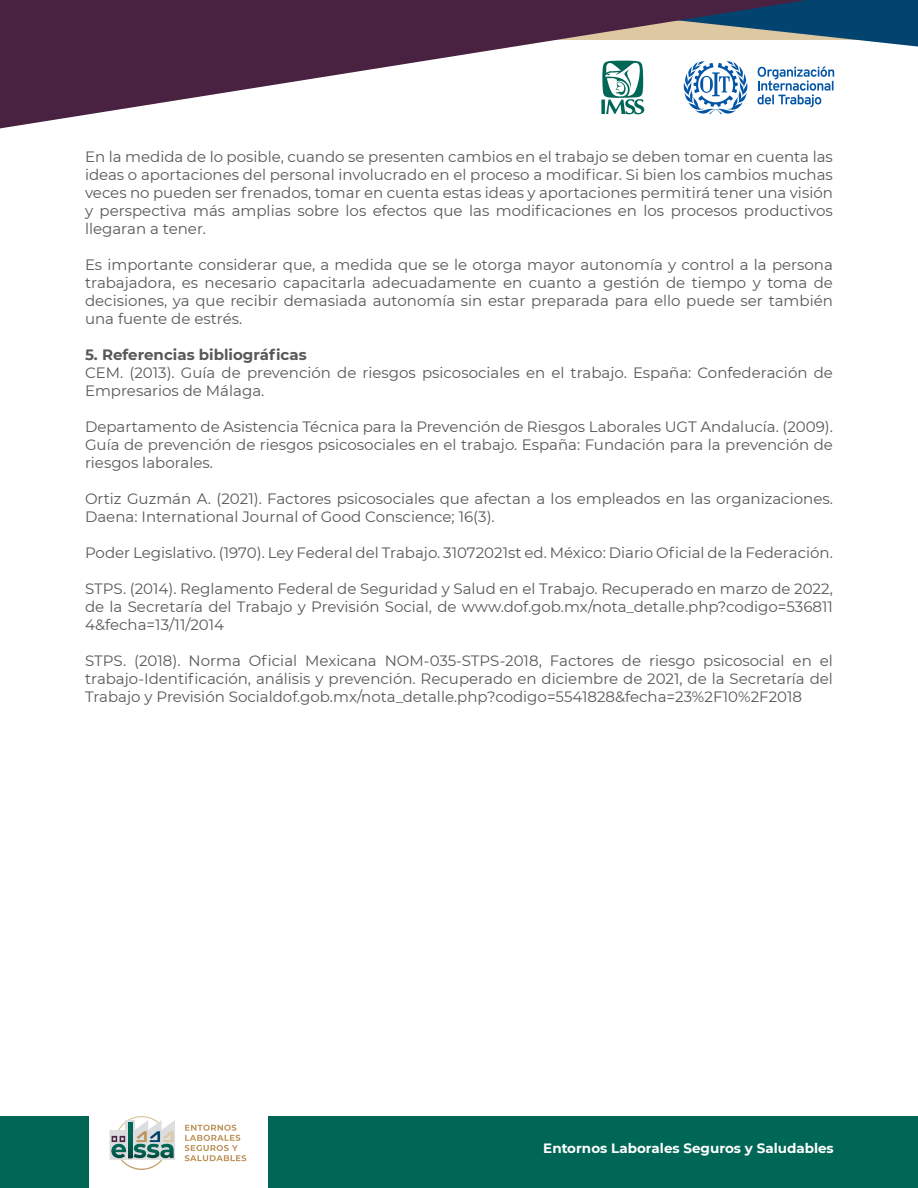
<style>
.page{position:relative;width:918px;height:1188px;background:#fff}
.page>*{position:absolute;margin:0;border:0;box-sizing:border-box;transform-origin:0 0}
.t1{font:15px/18px "Montserrat";color:#57585a;text-align:justify}
.t2{font:700 15px "Montserrat";color:#57585a}
.t3{font:700 13.5px "Montserrat";color:#fff}
</style>
<div class="page">
<div style="left:268px;top:1116px;width:650px;height:72px;background:#006756"></div>
<div style="left:0;top:1116px;width:88px;height:72px;background:#006756"></div>
<svg style="left:0;top:0;width:918px;height:129px"></svg>
<svg style="left:185px;top:1125px;width:61px;height:36px"></svg>
<svg style="left:110px;top:1116px;width:65px;height:54px"></svg>
<p class="t1" style="left:85px;top:147px;width:749px">En la medida de lo posible, cuando se presenten cambios en el trabajo se deben tomar en cuenta las ideas o aportaciones del personal involucrado en el proceso a modificar. Si bien los cambios muchas veces no pueden ser frenados, tomar en cuenta estas ideas y aportaciones permitirá tener una visión y perspectiva más amplias sobre los efectos que las modificaciones en los procesos productivos llegaran a tener.</p>
<p class="t1" style="left:85px;top:255px;width:749px">Es importante considerar que, a medida que se le otorga mayor autonomía y control a la persona trabajadora, es necesario capacitarla adecuadamente en cuanto a gestión de tiempo y toma de decisiones, ya que recibir demasiada autonomía sin estar preparada para ello puede ser también una fuente de estrés.</p>
<p class="t2" style="left:85px;top:344px;width:223px">5. Referencias bibliográficas</p>
<p class="t1" style="left:85px;top:363px;width:749px">CEM. (2013). Guía de prevención de riesgos psicosociales en el trabajo. España: Confederación de<br>Empresarios de Málaga.</p>
<p class="t1" style="left:85px;top:417px;width:749px">Departamento de Asistencia Técnica para la Prevención de Riesgos Laborales UGT Andalucía. (2009).<br>Guía de prevención de riesgos psicosociales en el trabajo. España: Fundación para la prevención de riesgos laborales.</p>
<p class="t1" style="left:85px;top:489px;width:749px">Ortiz Guzmán A. (2021). Factores psicosociales que afectan a los empleados en las organizaciones.<br>Daena: International Journal of Good Conscience; 16(3).</p>
<p class="t1" style="left:85px;top:543px;width:749px">Poder Legislativo. (1970). Ley Federal del Trabajo. 31072021st ed. México: Diario Oficial de la Federación.</p>
<p class="t1" style="left:85px;top:579px;width:749px">STPS. (2014). Reglamento Federal de Seguridad y Salud en el Trabajo. Recuperado en marzo de 2022, de la Secretaría del Trabajo y Previsión Social, de www.dof.gob.mx/nota_detalle.php?codigo=536811<br>4&amp;fecha=13/11/2014</p>
<p class="t1" style="left:85px;top:651px;width:749px">STPS. (2018). Norma Oficial Mexicana NOM-035-STPS-2018, Factores de riesgo psicosocial en el trabajo-Identificación, análisis y prevención. Recuperado en diciembre de 2021, de la Secretaría del Trabajo y Previsión Socialdof.gob.mx/nota_detalle.php?codigo=5541828&amp;fecha=23%2F10%2F2018</p>
<p class="t3" style="left:543px;top:1138px;width:292px">Entornos Laborales Seguros y Saludables</p>
</div>
